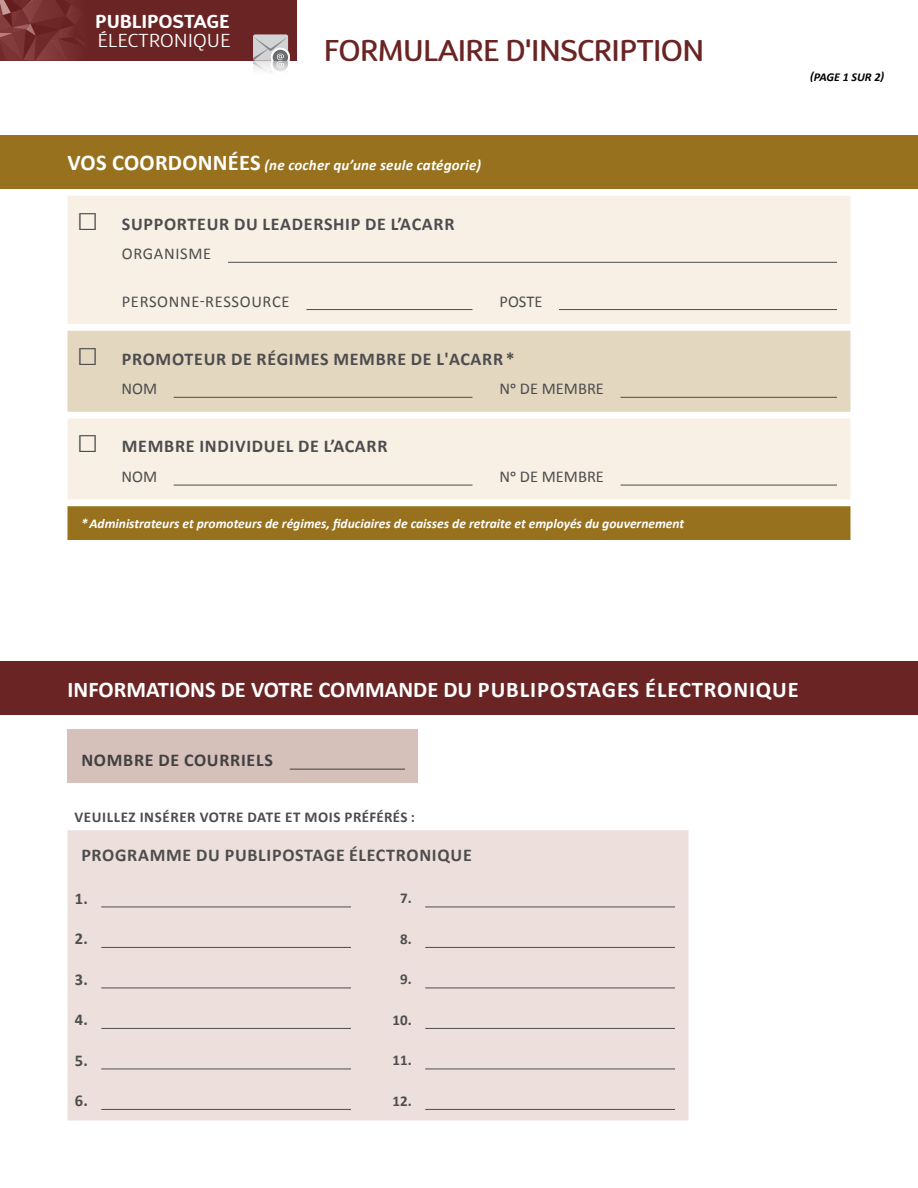
<style>
.page{position:relative;width:918px;height:1188px;background:#fff}
.page>*{position:absolute;margin:0;border:0;box-sizing:border-box;transform-origin:0 0}
.t1{font:500 30px "D Sari";color:#6b2424}
.t2{font:700 22.5px "Calibri";color:#fff}
.t3{font:700 18.75px "D Sari";letter-spacing:.025em;color:#fff}
.t4{font:300 18.75px "D Sari";letter-spacing:.025em;color:#fff}
.t5{font:700 18px "Calibri";letter-spacing:.04em;color:#4d4d4f}
.t6{font:700 18px "Calibri";letter-spacing:.04em;color:#414042}
.t7{font:16.5px "Calibri";letter-spacing:.025em;color:#4d4d4f}
.t8{font:16.5px "Calibri";color:#4d4d4f}
.t9{font:700 16.5px "Calibri";color:#4d4d4f}
.t10{font:700 15px "Calibri";letter-spacing:.04em;color:#4d4d4f}
.t11{font:italic 700 15px "Calibri";letter-spacing:.01em;color:#fff}
.t12{font:italic 700 13.5px "Calibri";color:#fff}
.t13{font:italic 700 12px "Calibri";color:#000}
.s1{font-style:normal;font-size:22.5px}
.s2{font-size:36px}
</style>
<div class="page">
<div style="left:0;top:662px;width:918px;height:54px;background:#6b2424"></div>
<div style="left:0;top:135px;width:918px;height:54px;background:#97711d"></div>
<div style="left:68px;top:506px;width:782px;height:34px;background:#97711d"></div>
<svg style="left:68px;top:196px;width:782px;height:304px;background:#f8f0e5"></svg>
<div style="left:68px;top:331px;width:782px;height:81px;background:#e3d7c0"></div>
<hr style="left:228px;top:262px;width:609px;height:1px;background:#4d4d4f">
<hr style="left:306px;top:309px;width:167px;height:1px;background:#4d4d4f">
<hr style="left:559px;top:309px;width:278px;height:1px;background:#4d4d4f">
<hr style="left:174px;top:397px;width:298px;height:1px;background:#4d4d4f">
<hr style="left:621px;top:397px;width:216px;height:1px;background:#4d4d4f">
<hr style="left:174px;top:485px;width:298px;height:1px;background:#4d4d4f">
<hr style="left:621px;top:485px;width:216px;height:1px;background:#4d4d4f">
<div style="left:0;top:0;width:297px;height:61px;background:#6b2424"></div>
<svg style="left:0;top:0;width:82px;height:61px"></svg>
<div style="left:68px;top:729px;width:350px;height:54px;background:#d6c0ba"></div>
<div style="left:68px;top:830px;width:620px;height:290px;background:#ede0dc"></div>
<hr style="left:290px;top:769px;width:115px;height:1px;background:#414042">
<hr style="left:101px;top:907px;width:250px;height:1px;background:#4d4d4f">
<hr style="left:425px;top:907px;width:250px;height:1px;background:#4d4d4f">
<hr style="left:101px;top:947px;width:250px;height:1px;background:#4d4d4f">
<hr style="left:425px;top:947px;width:250px;height:1px;background:#4d4d4f">
<hr style="left:101px;top:988px;width:250px;height:1px;background:#4d4d4f">
<hr style="left:425px;top:988px;width:250px;height:1px;background:#4d4d4f">
<hr style="left:101px;top:1028px;width:250px;height:1px;background:#4d4d4f">
<hr style="left:425px;top:1028px;width:250px;height:1px;background:#4d4d4f">
<hr style="left:101px;top:1069px;width:250px;height:1px;background:#4d4d4f">
<hr style="left:425px;top:1069px;width:250px;height:1px;background:#4d4d4f">
<hr style="left:101px;top:1109px;width:250px;height:1px;background:#4d4d4f">
<hr style="left:425px;top:1109px;width:250px;height:1px;background:#4d4d4f">
<div style="left:270px;top:47px;width:20px;height:20px;background:#fff;border-radius:50%"></div>
<svg style="left:253px;top:34px;width:35px;height:38px"></svg>
<p class="t3" style="left:96px;top:9px;width:135px">PUBLIPOSTAGE</p>
<p class="t4" style="left:98px;top:29px;width:134px">ÉLECTRONIQUE</p>
<h1 class="t1" style="left:324px;top:31px;width:382px">FORMULAIRE D'INSCRIPTION</h1>
<p class="t11" style="left:68px;top:156px;width:415px"><span class="s1">VOS COORDONNÉES</span> (ne cocher qu’une seule catégorie)</p>
<p class="t5" style="left:77px;top:212px;width:379px"><span class="s2">□</span> SUPPORTEUR DU LEADERSHIP DE L’ACARR</p>
<p class="t7" style="left:122px;top:243px;width:91px">ORGANISME</p>
<p class="t7" style="left:122px;top:291px;width:169px">PERSONNE-RESSOURCE</p>
<p class="t7" style="left:500px;top:291px;width:45px">POSTE</p>
<p class="t5" style="left:77px;top:347px;width:439px"><span class="s2">□</span> PROMOTEUR DE RÉGIMES MEMBRE DE L'ACARR *</p>
<p class="t7" style="left:122px;top:378px;width:37px">NOM</p>
<p class="t8" style="left:500px;top:378px;width:106px">No DE MEMBRE</p>
<p class="t5" style="left:77px;top:435px;width:312px"><span class="s2">□</span> MEMBRE INDIVIDUEL DE L’ACARR</p>
<p class="t7" style="left:122px;top:466px;width:37px">NOM</p>
<p class="t8" style="left:500px;top:466px;width:106px">No DE MEMBRE</p>
<p class="t12" style="left:81px;top:515px;width:605px">* Administrateurs et promoteurs de régimes, fiduciaires de caisses de retraite et employés du gouvernement</p>
<p class="t13" style="left:810px;top:69px;width:76px">(PAGE 1 SUR 2)</p>
<p class="t2" style="left:68px;top:675px;width:733px">INFORMATIONS DE VOTRE COMMANDE DU PUBLIPOSTAGES ÉLECTRONIQUE</p>
<p class="t6" style="left:81px;top:749px;width:193px">NOMBRE DE COURRIELS</p>
<p class="t10" style="left:75px;top:808px;width:342px">VEUILLEZ INSÉRER VOTRE DATE ET MOIS PRÉFÉRÉS :</p>
<p class="t5" style="left:81px;top:843px;width:392px">PROGRAMME DU PUBLIPOSTAGE ÉLECTRONIQUE</p>
<p class="t9" style="left:75px;top:888px;width:14px">1.</p>
<p class="t10" style="left:400px;top:889px;width:13px">7.</p>
<p class="t9" style="left:75px;top:928px;width:14px">2.</p>
<p class="t10" style="left:400px;top:929px;width:13px">8.</p>
<p class="t9" style="left:75px;top:969px;width:14px">3.</p>
<p class="t10" style="left:400px;top:970px;width:13px">9.</p>
<p class="t9" style="left:75px;top:1009px;width:14px">4.</p>
<p class="t10" style="left:393px;top:1010px;width:21px">10.</p>
<p class="t9" style="left:75px;top:1050px;width:14px">5.</p>
<p class="t10" style="left:393px;top:1051px;width:21px">11.</p>
<p class="t9" style="left:75px;top:1090px;width:14px">6.</p>
<p class="t10" style="left:393px;top:1091px;width:21px">12.</p>
</div>
